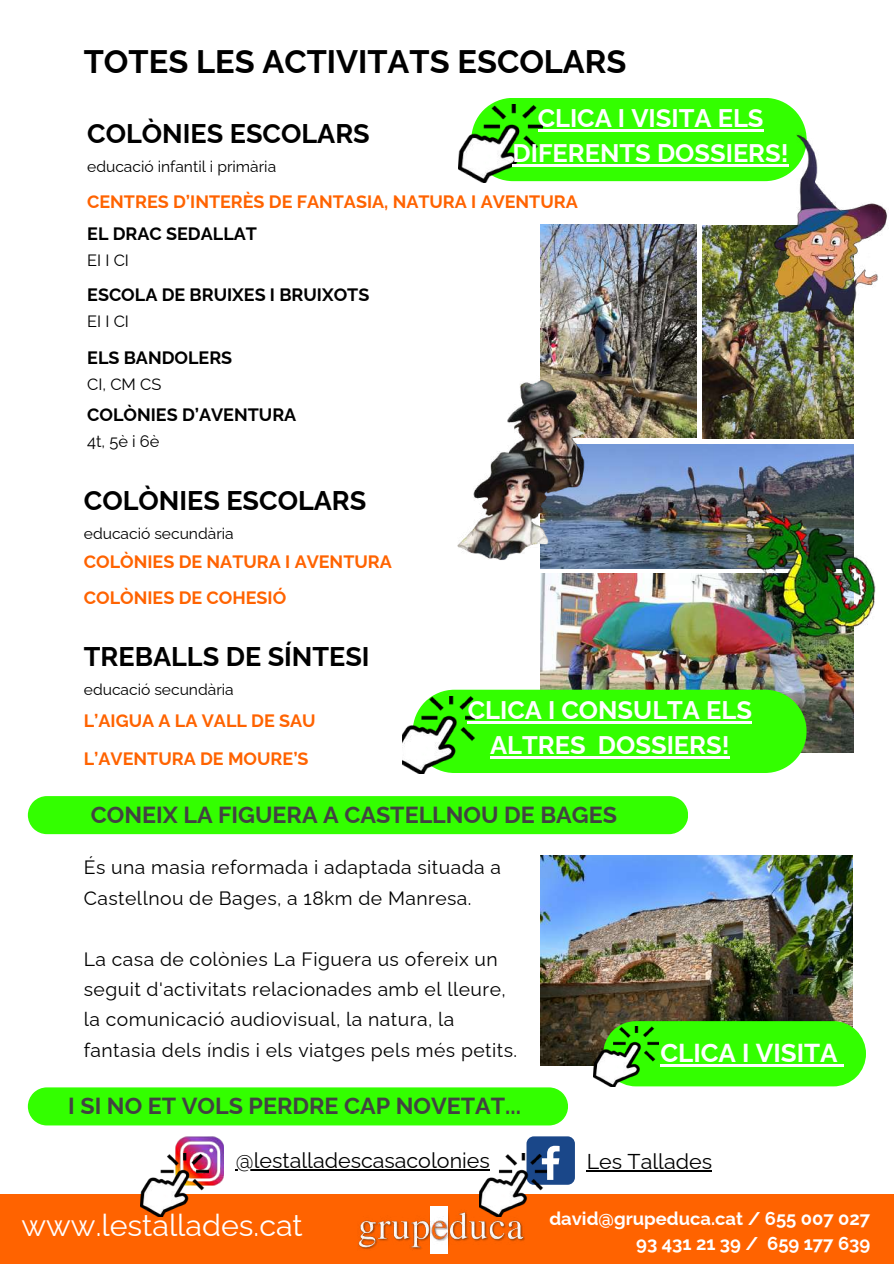
<style>
.page{position:relative;width:894px;height:1264px;background:#fff}
.page>*{position:absolute;margin:0;border:0;box-sizing:border-box;transform-origin:0 0}
.t1{font:700 32.55px "Raleway";color:#000}
.t2{font:30.45px "Raleway";color:#fff}
.t3{font:700 27px "Raleway";color:#000}
.t4{font:700 25.95px "Raleway";color:#fff}
.t5{font:700 25.5px/34.8px "Raleway";color:#fff;text-align:center}
.t6{font:700 23.25px "Raleway";color:#424242}
.t7{font:21.45px "Raleway";color:#000}
.t8{font:19.35px/30.3px "Raleway";letter-spacing:.025em;color:#000}
.t9{font:700 18.45px/24.8px "Raleway";color:#fff;text-align:right}
.t10{font:700 18px/36px "Raleway";color:#ff6300}
.t11{font:700 18px "Raleway";color:#000}
.t12{font:16.35px "Raleway";color:#000}
.t13{font:15.6px "Raleway";color:#000}
</style>
<div class="page">
<img style="left:702px;top:225px;width:151px;height:214px">
<img style="left:540px;top:444px;width:313px;height:124px">
<img style="left:540px;top:224px;width:156px;height:214px">
<img style="left:540px;top:574px;width:313px;height:179px">
<img style="left:744px;top:510px;width:130px;height:126px">
<div style="left:491px;top:98px;width:315px;height:83px;background:#3f0"></div>
<img style="left:459px;top:104px;width:83px;height:78px">
<hr style="left:537px;top:129px;width:226px;height:3px;background:#fff">
<hr style="left:512px;top:164px;width:276px;height:3px;background:#fff">
<img style="left:402px;top:725px;width:10px;height:46px">
<svg style="left:412px;top:689px;width:394px;height:84px;background:#47f61c"></svg>
<hr style="left:597px;top:756px;width:132px;height:2px;background:#fff">
<div style="left:0;top:1194px;width:893px;height:69px;background:#ff6300"></div>
<div style="left:430px;top:1205px;width:18px;height:48px;background:#fff"></div>
<img style="left:358px;top:1205px;width:167px;height:45px">
<div style="left:526px;top:1136px;width:48px;height:48px;background:#1a4789;border-radius:7px"></div>
<svg style="left:546px;top:1145px;width:13px;height:34px"></svg>
<hr style="left:586px;top:1170px;width:125px;height:1px;background:#000">
<hr style="left:236px;top:1169px;width:253px;height:1px;background:#000">
<img style="left:175px;top:1136px;width:49px;height:48px">
<div style="left:28px;top:1087px;width:540px;height:38px;background:#3f0"></div>
<img style="left:457px;top:375px;width:131px;height:189px">
<img style="left:770px;top:129px;width:117px;height:186px">
<img style="left:141px;top:1153px;width:67px;height:63px">
<img style="left:479px;top:1153px;width:67px;height:63px">
<div style="left:28px;top:796px;width:660px;height:38px;background:#3f0"></div>
<img style="left:540px;top:855px;width:311px;height:210px">
<img style="left:593px;top:1026px;width:10px;height:57px">
<svg style="left:603px;top:1021px;width:262px;height:65px;background:#46f21a"></svg>
<h1 class="t1" style="left:84px;top:42px;width:544px">TOTES LES ACTIVITATS ESCOLARS</h1>
<h3 class="t5" style="left:512px;top:101px;width:277px">CLICA I VISITA ELS<br>DIFERENTS DOSSIERS!</h3>
<h3 class="t3" style="left:87px;top:118px;width:284px">COLÒNIES ESCOLARS</h3>
<p class="t13" style="left:87px;top:157px;width:190px">educació infantil i primària</p>
<p class="t10" style="left:87px;top:183px;width:492px">CENTRES D’INTERÈS DE FANTASIA, NATURA I AVENTURA</p>
<p class="t11" style="left:87px;top:223px;width:171px">EL DRAC SEDALLAT</p>
<p class="t12" style="left:87px;top:250px;width:43px">EI I CI</p>
<p class="t11" style="left:87px;top:284px;width:283px">ESCOLA DE BRUIXES I BRUIXOTS</p>
<p class="t12" style="left:87px;top:311px;width:43px">EI I CI</p>
<p class="t11" style="left:87px;top:347px;width:146px">ELS BANDOLERS</p>
<p class="t12" style="left:87px;top:374px;width:76px">CI, CM CS</p>
<p class="t11" style="left:87px;top:404px;width:210px">COLÒNIES D’AVENTURA</p>
<p class="t12" style="left:87px;top:432px;width:74px">4t, 5è i 6è</p>
<h3 class="t3" style="left:84px;top:485px;width:284px">COLÒNIES ESCOLARS</h3>
<p class="t13" style="left:84px;top:524px;width:151px">educació secundària</p>
<p class="t10" style="left:84px;top:543px;width:309px">COLÒNIES DE NATURA I AVENTURA<br>COLÒNIES DE COHESIÓ</p>
<h3 class="t3" style="left:84px;top:641px;width:287px">TREBALLS DE SÍNTESI</h3>
<p class="t13" style="left:84px;top:680px;width:151px">educació secundària</p>
<p class="t10" style="left:84px;top:701px;width:233px;line-height:38.2px">L’AIGUA A LA VALL DE SAU<br>L’AVENTURA DE MOURE’S</p>
<h3 class="t5" style="left:467px;top:692px;width:285px">CLICA I CONSULTA ELS<br>ALTRES DOSSIERS!</h3>
<p class="t6" style="left:91px;top:801px;width:527px">CONEIX LA FIGUERA A CASTELLNOU DE BAGES</p>
<p class="t8" style="left:84px;top:852px;width:418px">És una masia reformada i adaptada situada a<br>Castellnou de Bages, a 18km de Manresa.</p>
<p class="t8" style="left:84px;top:943px;width:434px">La casa de colònies La Figuera us ofereix un seguit d'activitats relacionades amb el lleure, la comunicació audiovisual, la natura, la fantasia dels índis i els viatges pels més petits.</p>
<p class="t6" style="left:68px;top:1092px;width:454px">I SI NO ET VOLS PERDRE CAP NOVETAT...</p>
<h3 class="t4" style="left:660px;top:1037px;width:179px">CLICA I VISITA</h3>
<p class="t7" style="left:236px;top:1148px;width:255px">@lestalladescasacolonies</p>
<p class="t7" style="left:586px;top:1149px;width:127px">Les Tallades</p>
<h2 class="t2" style="left:21px;top:1207px;width:283px">www.lestallades.cat</h2>
<p class="t9" style="left:549px;top:1205px;width:322px">david@grupeduca.cat / 655 007 027<br>93 431 21 39 / 659 177 639</p>
</div>
